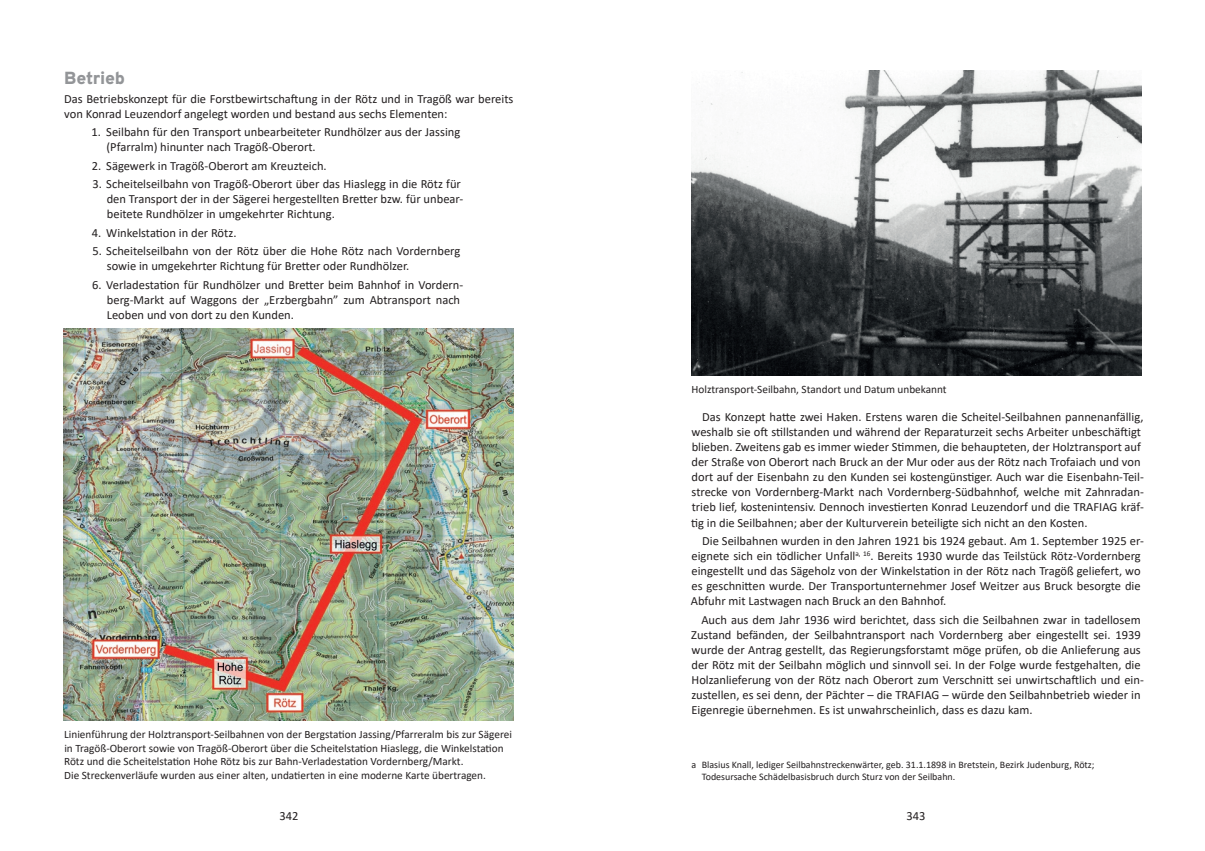
<style>
.page{position:relative;width:1205px;height:851px;background:#fff}
.page>*{position:absolute;margin:0;border:0;box-sizing:border-box;transform-origin:0 0}
.über_klein{font:800 17.5px "Overpass";letter-spacing:-.01em;color:#939598}
.fliess{font:12.5px/15px "Calibri";color:#231f20}
.aufz{font:12.5px/15px "Calibri";color:#231f20}
.fliess_ohne_einzug{font:12.5px/15px "Calibri";color:#231f20}
.bidunterschrift{font:11.25px/13.5px "Calibri";color:#231f20}
.fussnoten{font:10px/12px "Calibri";color:#231f20}
</style>
<div class="page">
<img style="left:64px;top:328px;width:450px;height:392px">
<img style="left:691px;top:71px;width:450px;height:305px">
<p class="über_klein" style="left:64px;top:65px;width:63px">Betrieb</p>
<p class="fliess_ohne_einzug" style="left:64px;top:91px;width:451px">Das Betriebskonzept für die Forstbewirtschaftung in der Rötz und in Tragöß war bereits von Konrad Leuzendorf angelegt worden und bestand aus sechs Elementen:</p>
<p class="aufz" style="left:106px;top:124px;width:355px;text-indent:-15px">1. Seilbahn für den Transport unbearbeiteter Rundhölzer aus der Jassing (Pfarralm) hinunter nach Tragöß-Oberort.</p>
<p class="aufz" style="left:92px;top:158px;width:236px">2. Sägewerk in Tragöß-Oberort am Kreuzteich.</p>
<p class="aufz" style="left:107px;top:176px;width:358px;text-indent:-14px">3. Scheitelseilbahn von Tragöß-Oberort über das Hiaslegg in die Rötz für den Transport der in der Sägerei hergestellten Bretter bzw. für unbear&shy;beitete Rundhölzer in umgekehrter Richtung.</p>
<p class="aufz" style="left:92px;top:225px;width:146px">4. Winkelstation in der Rötz.</p>
<p class="aufz" style="left:107px;top:243px;width:355px;text-indent:-14px">5. Scheitelseilbahn von der Rötz über die Hohe Rötz nach Vordernberg sowie in umgekehrter Richtung für Bretter oder Rundhölzer.</p>
<p class="aufz" style="left:107px;top:277px;width:358px;text-indent:-14px">6. Verladestation für Rundhölzer und Bretter beim Bahnhof in Vordern&shy;berg-Markt auf Waggons der „Erzbergbahn” zum Abtransport nach<br>Leoben und von dort zu den Kunden.</p>
<p class="bidunterschrift" style="left:64px;top:727px;width:449px">Linienführung der Holztransport-Seilbahnen von der Bergstation Jassing/Pfarreralm bis zur Sägerei in Tragöß-Oberort sowie von Tragöß-Oberort über die Scheitelstation Hiaslegg, die Winkelstation Rötz und die Scheitelstation Hohe Rötz bis zur Bahn-Verladestation Vordernberg/Markt.<br>Die Streckenverläufe wurden aus einer alten, undatierten in eine moderne Karte übertragen.</p>
<p class="bidunterschrift" style="left:691px;top:382px;width:257px">Holztransport-Seilbahn, Standort und Datum unbekannt</p>
<p class="fliess" style="left:691px;top:409px;width:454px;text-indent:11px">Das Konzept hatte zwei Haken. Erstens waren die Scheitel-Seilbahnen pannenanfällig, weshalb sie oft stillstanden und während der Reparaturzeit sechs Arbeiter unbeschäftigt blieben. Zweitens gab es immer wieder Stimmen, die behaupteten, der Holztransport auf der Straße von Oberort nach Bruck an der Mur oder aus der Rötz nach Trofaiach und von dort auf der Eisenbahn zu den Kunden sei kostengünstiger. Auch war die Eisenbahn-Teil&shy;strecke von Vordernberg-Markt nach Vordernberg-Südbahnhof, welche mit Zahnradan&shy;trieb lief, kostenintensiv. Dennoch investierten Konrad Leuzendorf und die TRAFIAG kräf&shy;tig in die Seilbahnen; aber der Kulturverein beteiligte sich nicht an den Kosten.</p>
<p class="fliess" style="left:691px;top:533px;width:454px;text-indent:11px">Die Seilbahnen wurden in den Jahren 1921 bis 1924 gebaut. Am 1. September 1925 er&shy;eignete sich ein tödlicher Unfall<sup>a,</sup> <sup>16</sup>. Bereits 1930 wurde das Teilstück Rötz-Vordernberg eingestellt und das Sägeholz von der Winkelstation in der Rötz nach Tragöß geliefert, wo es geschnitten wurde. Der Transportunternehmer Josef Weitzer aus Bruck besorgte die Abfuhr mit Lastwagen nach Bruck an den Bahnhof.</p>
<p class="fliess" style="left:691px;top:611px;width:454px;text-indent:10px">Auch aus dem Jahr 1936 wird berichtet, dass sich die Seilbahnen zwar in tadellosem Zustand befänden, der Seilbahntransport nach Vordernberg aber eingestellt sei. 1939 wurde der Antrag gestellt, das Regierungsforstamt möge prüfen, ob die Anlieferung aus der Rötz mit der Seilbahn möglich und sinnvoll sei. In der Folge wurde festgehalten, die Holzanlieferung von der Rötz nach Oberort zum Verschnitt sei unwirtschaftlich und ein&shy;zustellen, es sei denn, der Pächter – die TRAFIAG – würde den Seilbahnbetrieb wieder in Eigenregie übernehmen. Es ist unwahrscheinlich, dass es dazu kam.</p>
<p class="fussnoten" style="left:702px;top:758px;width:394px;text-indent:-10px">a Blasius Knall, lediger Seilbahnstreckenwärter, geb. 31.1.1898 in Bretstein, Bezirk Judenburg, Rötz;<br>Todesursache Schädelbasisbruch durch Sturz von der Seilbahn.</p>
<p class="fliess" style="left:279px;top:808px;width:21px">342</p>
<p class="fliess" style="left:906px;top:808px;width:21px">343</p>
</div>
